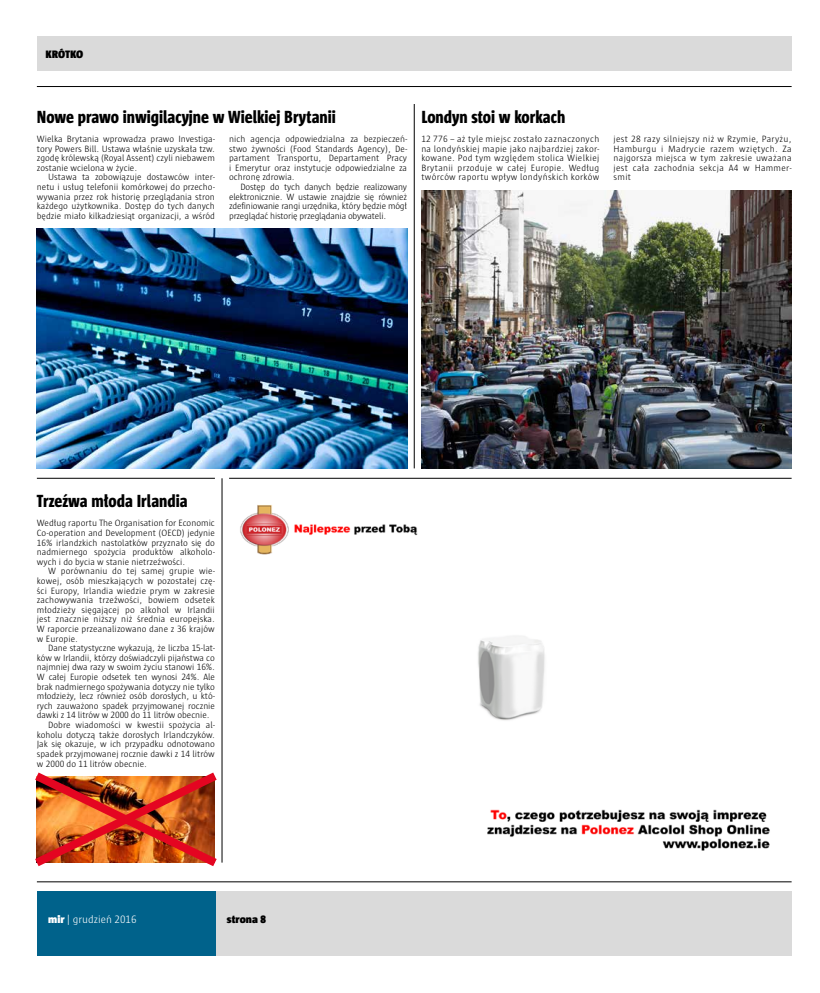
<style>
.page{position:relative;width:820px;height:993px;background:#fff}
.page>*{position:absolute;margin:0;border:0;box-sizing:border-box;transform-origin:0 0}
.t1{font:800 condensed 18px "Sun";color:#000}
.t2{font:300 11px "Sun";color:#fff}
.t3{font:900 11px "Sun";letter-spacing:-.005em;color:#000}
.t4{font:300 9.3px/9.6px "Sun";color:#000;text-align:justify}
.s1{font-weight:900}
</style>
<div class="page">
<hr style="left:37px;top:86px;width:754px;height:1px;background:#000">
<hr style="left:37px;top:881px;width:754px;height:1px;background:#000">
<div style="left:37px;top:891px;width:178px;height:64px;background:#00628b"></div>
<div style="left:215px;top:891px;width:576px;height:64px;background:#dadada"></div>
<img style="left:240px;top:505px;width:530px;height:346px">
<hr style="left:229px;top:478px;width:562px;height:1px;background:#000">
<hr style="left:222px;top:478px;width:1px;height:384px;background:#000">
<div style="left:37px;top:37px;width:754px;height:34px;background:#dadada"></div>
<hr style="left:37px;top:478px;width:178px;height:1px;background:#000">
<img style="left:35px;top:765px;width:188px;height:102px">
<img style="left:37px;top:228px;width:370px;height:240px">
<hr style="left:414px;top:103px;width:1px;height:365px;background:#000">
<img style="left:421px;top:190px;width:370px;height:278px">
<p class="t3" style="left:45px;top:48px;width:39px">KRÓTKO</p>
<h1 class="t1" style="left:37px;top:107px;width:300px">Nowe prawo inwigilacyjne w Wielkiej Brytanii</h1>
<p class="t4" style="left:37px;top:134px;width:179px">Wielka Brytania wprowadza prawo Investiga&shy;tory Powers Bill. Ustawa właśnie uzyskała tzw. zgodę królewską (Royal Assent) czyli niebawem zostanie wcielona w życie.</p>
<p class="t4" style="left:37px;top:172px;width:179px;text-indent:11px">Ustawa ta zobowiązuje dostawców inter&shy;netu i usług telefonii komórkowej do przecho&shy;wywania przez rok historię przeglądania stron każdego użytkownika. Dostęp do tych danych będzie miało kilkadziesiąt organizacji, a wśród</p>
<p class="t4" style="left:229px;top:134px;width:179px">nich agencja odpowiedzialna za bezpieczeń&shy;stwo żywności (Food Standards Agency), De&shy;partament Transportu, Departament Pracy i Emerytur oraz instytucje odpowiedzialne za ochronę zdrowia.</p>
<p class="t4" style="left:229px;top:182px;width:179px;text-indent:11px">Dostęp do tych danych będzie realizowany elektronicznie. W ustawie znajdzie się również zdefiniowanie rangi urzędnika, który będzie mógł przeglądać historię przeglądania obywateli.</p>
<h1 class="t1" style="left:421px;top:107px;width:145px">Londyn stoi w korkach</h1>
<p class="t4" style="left:421px;top:134px;width:179px">12 776 – aż tyle miejsc zostało zaznaczonych na londyńskiej mapie jako najbardziej zakor&shy;kowane. Pod tym względem stolica Wielkiej Brytanii przoduje w całej Europie. Według twórców raportu wpływ londyńskich korków</p>
<p class="t4" style="left:613px;top:134px;width:179px">jest 28 razy silniejszy niż w Rzymie, Paryżu, Hamburgu i Madrycie razem wziętych. Za najgorsza miejsca w tym zakresie uważana jest cała zachodnia sekcja A4 w Hammer&shy;smit</p>
<h1 class="t1" style="left:37px;top:491px;width:152px">Trzeźwa młoda Irlandia</h1>
<p class="t4" style="left:37px;top:518px;width:179px">Według raportu The Organisation for Economic Co-operation and Development (OECD) jedynie 16% irlandzkich nastolatków przyznało się do nadmiernego spożycia produktów alkoholo&shy;wych i do bycia w stanie nietrzeźwości.</p>
<p class="t4" style="left:37px;top:566px;width:179px;text-indent:11px">W porównaniu do tej samej grupie wie&shy;kowej, osób mieszkających w pozostałej czę&shy;ści Europy, Irlandia wiedzie prym w zakresie zachowywania trzeźwości, bowiem odsetek młodzieży sięgającej po alkohol w Irlandii jest znacznie niższy niż średnia europejska.<br>W raporcie przeanalizowano dane z 36 krajów w Europie.</p>
<p class="t4" style="left:48px;top:643px;width:168px">Dane statystyczne wykazują, że liczba 15-lat-</p>
<p class="t4" style="left:37px;top:652px;width:179px">ków w Irlandii, którzy doświadczyli pijaństwa co</p>
<p class="t4" style="left:37px;top:662px;width:179px">najmniej dwa razy w swoim życiu stanowi 16%.</p>
<p class="t4" style="left:37px;top:672px;width:179px">W całej Europie odsetek ten wynosi 24%. Ale</p>
<p class="t4" style="left:37px;top:681px;width:179px">brak nadmiernego spożywania dotyczy nie tylko</p>
<p class="t4" style="left:37px;top:691px;width:179px">młodzieży, lecz również osób dorosłych, u któ-</p>
<p class="t4" style="left:37px;top:700px;width:179px">rych zauważono spadek przyjmowanej rocznie</p>
<p class="t4" style="left:37px;top:710px;width:174px">dawki z 14 litrów w 2000 do 11 litrów obecnie.</p>
<p class="t4" style="left:48px;top:720px;width:168px">Dobre wiadomości w kwestii spożycia al-</p>
<p class="t4" style="left:37px;top:729px;width:179px">koholu dotyczą także dorosłych Irlandczyków.</p>
<p class="t4" style="left:37px;top:739px;width:179px">Jak się okazuje, w ich przypadku odnotowano</p>
<p class="t4" style="left:37px;top:748px;width:179px">spadek przyjmowanej rocznie dawki z 14 litrów</p>
<p class="t4" style="left:37px;top:758px;width:111px">w 2000 do 11 litrów obecnie.</p>
<p class="t2" style="left:48px;top:913px;width:90px"><span class="s1">mir</span> | grudzień 2016</p>
<p class="t3" style="left:227px;top:912px;width:41px">strona 8</p>
</div>
